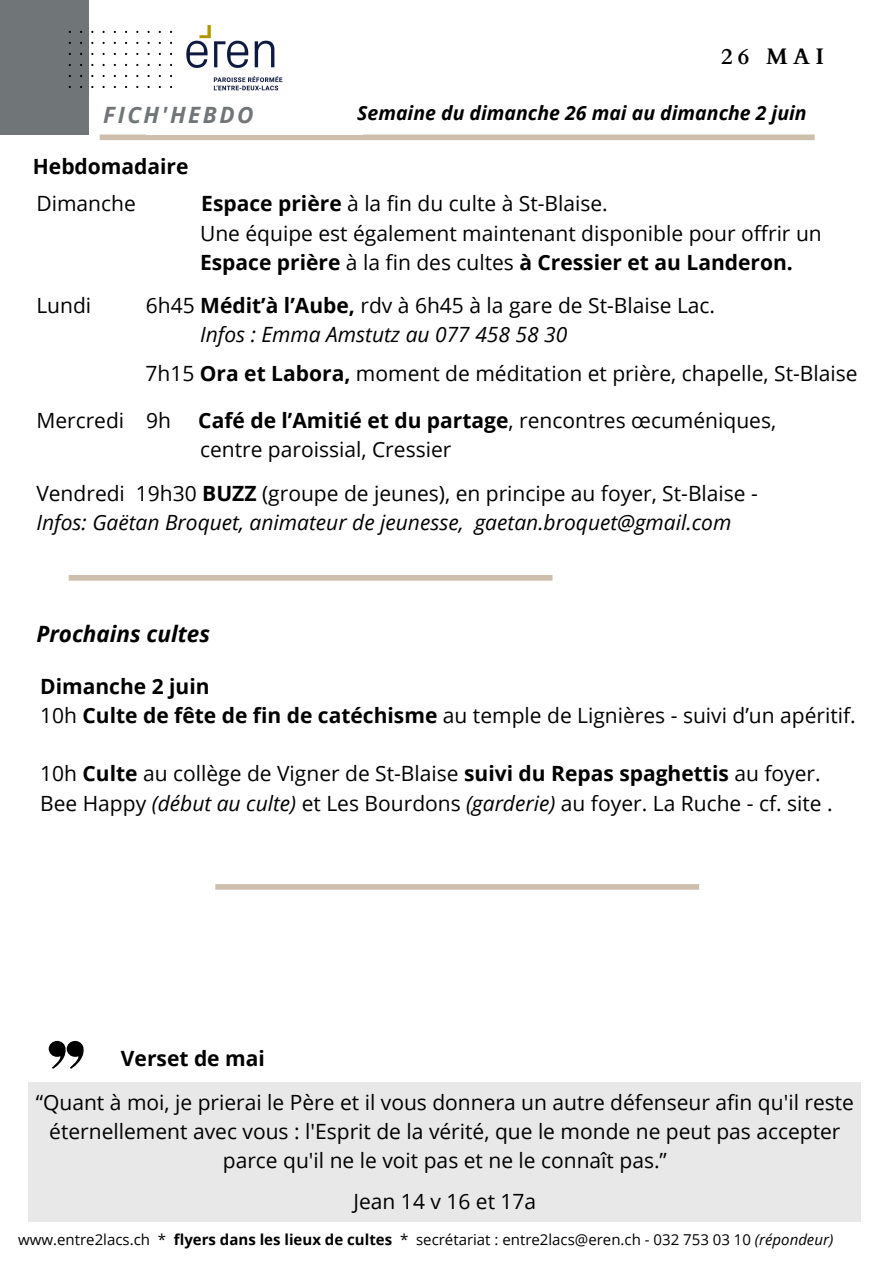
<style>
.page{position:relative;width:894px;height:1264px;background:#fff}
.page>*{position:absolute;margin:0;border:0;box-sizing:border-box;transform-origin:0 0}
.t1{font:italic 700 22.5px "Open Sans";color:#000}
.t2{font:italic 700 22.5px "Open Sans";letter-spacing:.11em;color:#707577}
.t3{font:700 22.5px "Cardo";color:#000}
.t4{font:21px/29.2px "Open Sans";color:#000}
.t5{font:italic 21px/29.2px "Open Sans";color:#000}
.t6{font:700 21px/29.2px "Open Sans";color:#000}
.t7{font:italic 700 19.5px "Open Sans";color:#000}
.t8{font:15px "Open Sans";color:#000}
.s1{font-weight:700}
.s2{font-style:italic}
.s3{font-style:normal}
.s4{font-weight:700;font-style:normal}
.s5{font-weight:400}
</style>
<div class="page">
<div style="left:100px;top:134px;width:714px;height:6px;background:#cebead"></div>
<div style="left:0;top:0;width:89px;height:134px;background:#707577"></div>
<img style="left:148px;top:25px;width:135px;height:66px">
<svg style="left:69px;top:31px;width:103px;height:57px"></svg>
<div style="left:69px;top:575px;width:483px;height:5px;background:#cebead"></div>
<div style="left:28px;top:1082px;width:833px;height:139px;background:#e8e8e8"></div>
<svg style="left:49px;top:1040px;width:35px;height:28px"></svg>
<div style="left:215px;top:884px;width:484px;height:5px;background:#cebead"></div>
<h1 class="t2" style="left:103px;top:99px;width:152px">FICH'HEBDO</h1>
<h4 class="t3" style="left:720px;top:41px;width:104px">26 MAI</h4>
<h2 class="t7" style="left:357px;top:99px;width:451px">Semaine du dimanche 26 mai au dimanche 2 juin</h2>
<h3 class="t6" style="left:33px;top:151px;width:157px">Hebdomadaire</h3>
<h3 class="t4" style="left:36px;top:189px;width:101px">Dimanche</h3>
<h3 class="t4" style="left:200px;top:189px;width:623px"><span class="s1">Espace prière</span> à la fin du culte à St-Blaise.<br>Une équipe est également maintenant disponible pour offrir un<br><span class="s1">Espace prière</span> à la fin des cultes <span class="s1">à Cressier et au Landeron.</span></h3>
<h3 class="t4" style="left:36px;top:290px;width:56px">Lundi</h3>
<h3 class="t4" style="left:200px;top:290px;width:516px;text-indent:-54px">6h45 <span class="s1">Médit’à l’Aube,</span> rdv à 6h45 à la gare de St-Blaise Lac.<br><span class="s2">Infos : Emma Amstutz au 077 458 58 30</span></h3>
<h3 class="t4" style="left:145px;top:358px;width:713px">7h15 <span class="s1">Ora et Labora,</span> moment de méditation et prière, chapelle, St-Blaise</h3>
<h3 class="t4" style="left:36px;top:405px;width:136px">Mercredi 9h</h3>
<h3 class="t4" style="left:198px;top:405px;width:579px"><span class="s1">Café de l’Amitié et du partage</span>, rencontres œcuméniques, centre paroissial, Cressier</h3>
<h2 class="t5" style="left:36px;top:478px;width:722px"><span class="s3">Vendredi 19h30</span> <span class="s4">BUZZ</span> <span class="s3">(groupe de jeunes), en principe au foyer, St-Blaise -<br></span>Infos: Gaëtan Broquet, animateur de jeunesse, gaetan.broquet@gmail.com</h2>
<p class="t1" style="left:36px;top:617px;width:175px">Prochains cultes</p>
<h2 class="t6" style="left:40px;top:670px;width:817px">Dimanche 2 juin<br><span class="s5">10h</span> Culte de fête de fin de catéchisme <span class="s5">au temple de Lignières - suivi d’un apéritif.</span></h2>
<h3 class="t4" style="left:40px;top:758px;width:793px">10h <span class="s1">Culte</span> au collège de Vigner de St-Blaise <span class="s1">suivi du Repas spaghettis</span> au foyer.<br>Bee Happy <span class="s2">(début au culte)</span> et Les Bourdons <span class="s2">(garderie)</span> au foyer. La Ruche - cf. site .</h3>
<h3 class="t6" style="left:121px;top:1042px;width:145px">Verset de mai</h3>
<p class="t4" style="left:36px;top:1086px;width:819px;text-align:center">“Quant à moi, je prierai le Père et il vous donnera un autre défenseur afin qu'il reste éternellement avec vous : l'Esprit de la vérité, que le monde ne peut pas accepter parce qu'il ne le voit pas et ne le connaît pas.”</p>
<h1 class="t4" style="left:353px;top:1185px;width:184px">Jean 14 v 16 et 17a</h1>
<h3 class="t8" style="left:18px;top:1228px;width:816px">www.entre2lacs.ch * <span class="s1">flyers dans les lieux de cultes</span> * secrétariat : entre2lacs@eren.ch - 032 753 03 10 <span class="s2">(répondeur)</span></h3>
</div>
